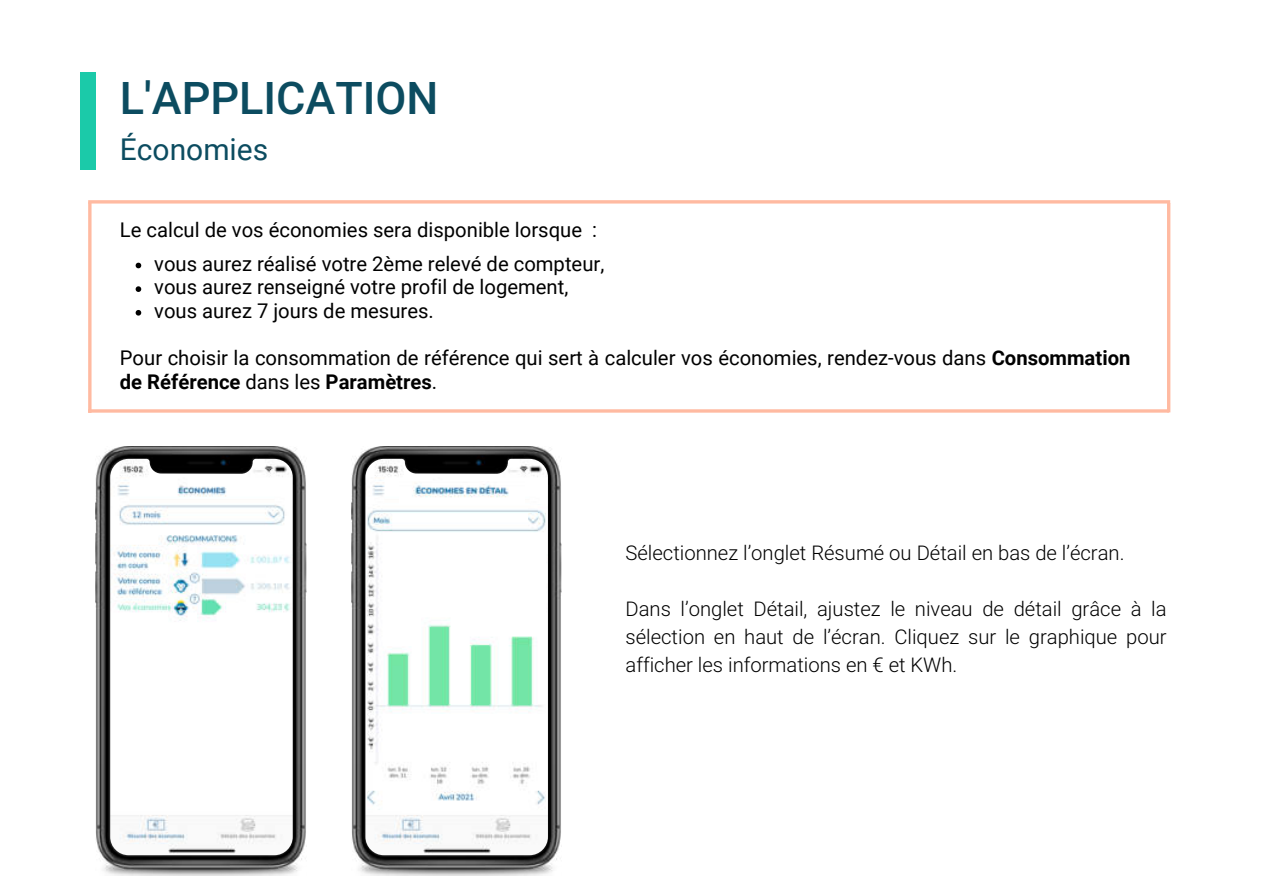
<style>
.page{position:relative;width:1263px;height:894px;background:#fff}
.page>*{position:absolute;margin:0;border:0;box-sizing:border-box;transform-origin:0 0}
.t1{font:500 45px "Roboto";color:#0c4c60}
.t2{font:30px "Roboto";color:#0c4c60}
.t3{font:20.25px/23.5px "Roboto";color:#000}
.t4{font:300 20.25px/28px "Roboto";color:#000;text-align:justify}
.s1{font-weight:700}
</style>
<div class="page">
<div style="left:80px;top:72px;width:16px;height:97px;background:#1bcaa9"></div>
<hr style="left:88px;top:200px;width:1082px;height:3px;background:#ffbaa1">
<hr style="left:88px;top:409px;width:1081px;height:3px;background:#ffbaa1">
<svg style="left:88px;top:203px;width:4px;height:210px"></svg>
<hr style="left:1167px;top:203px;width:3px;height:209px;background:#ffbaa1">
<img style="left:96px;top:446px;width:211px;height:428px">
<img style="left:110px;top:458px;width:183px;height:397px">
<svg style="left:136px;top:262px;width:5px;height:6px"></svg>
<svg style="left:136px;top:286px;width:5px;height:6px"></svg>
<svg style="left:136px;top:310px;width:5px;height:5px"></svg>
<img style="left:351px;top:446px;width:211px;height:428px">
<img style="left:365px;top:458px;width:183px;height:397px">
<img style="left:367px;top:541px;width:178px;height:271px">
<img style="left:399px;top:481px;width:125px;height:22px">
<img style="left:367px;top:504px;width:178px;height:37px">
<h1 class="t1" style="left:120px;top:66px;width:320px">L'APPLICATION</h1>
<h2 class="t2" style="left:120px;top:128px;width:150px">Économies</h2>
<p class="t3" style="left:120px;top:217px;width:479px">Le calcul de vos économies sera disponible lorsque :</p>
<p class="t3" style="left:154px;top:251px;width:451px">vous aurez réalisé votre 2ème relevé de compteur, vous aurez renseigné votre profil de logement, vous aurez 7 jours de mesures.</p>
<p class="t3" style="left:120px;top:345px;width:1012px">Pour choisir la consommation de référence qui sert à calculer vos économies, rendez-vous dans <span class="s1">Consommation de Référence</span> dans les <span class="s1">Paramètres</span>.</p>
<p class="t4" style="left:625px;top:537px;width:500px">Sélectionnez l’onglet Résumé ou Détail en bas de l’écran.</p>
<p class="t4" style="left:625px;top:594px;width:543px">Dans l’onglet Détail, ajustez le niveau de détail grâce à la sélection en haut de l’écran. Cliquez sur le graphique pour afficher les informations en € et KWh.</p>
</div>
